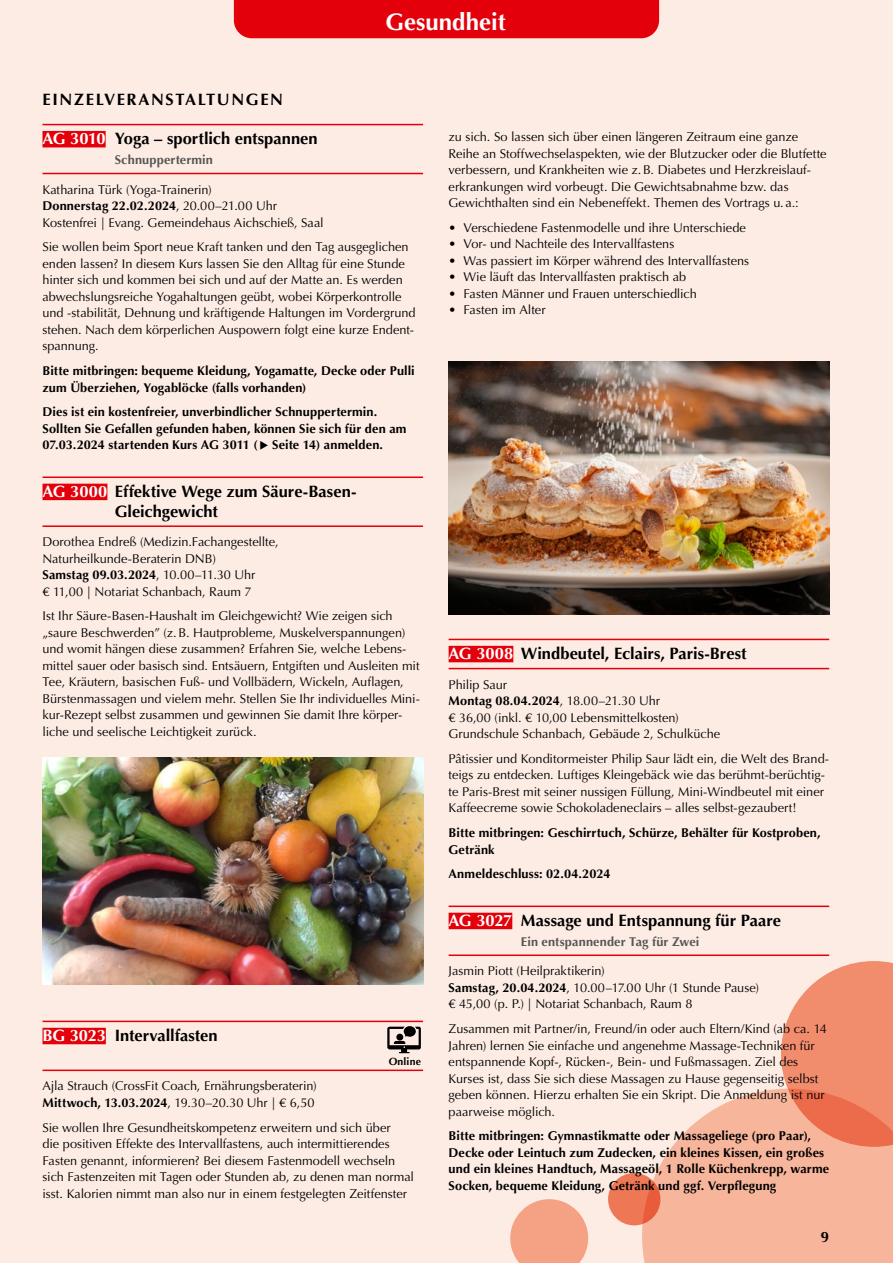
<style>
.page{position:relative;width:893px;height:1263px;background:#fdece4}
.page>*{position:absolute;margin:0;border:0;box-sizing:border-box;transform-origin:0 0}
.t1{font:700 24px "Optima";color:#fff}
.t2{font:700 16.5px/19.8px "Optima";color:#000}
.t3{font:700 16.5px "Optima";letter-spacing:.1em;color:#000}
.t4{font:700 15px "Optima";color:#000}
.t5{font:12.75px/16.5px "Optima";letter-spacing:-.005em;color:#000}
.t6{font:700 12.75px/16.5px "Optima";letter-spacing:.01em;color:#000}
.t7{font:700 12.75px "Optima";letter-spacing:.01em;color:#565655}
.t8{font:700 10.5px "Optima";letter-spacing:.015em;color:#000}
.s1{color:#fff}
.s2{font-weight:700}
</style>
<div class="page">
<svg style="left:510px;top:1199px;width:78px;height:64px"></svg>
<div style="left:608px;top:1173px;width:52px;height:52px;background:#ee7756;border-radius:50%"></div>
<svg style="left:642px;top:961px;width:251px;height:302px"></svg>
<div style="left:234px;top:0;width:425px;height:38px;background:#e3000b"></div>
<img style="left:43px;top:758px;width:380px;height:226px">
<img style="left:449px;top:361px;width:380px;height:254px">
<hr style="left:43px;top:124px;width:380px;height:1px;background:#e3000b">
<div style="left:43px;top:131px;width:63px;height:16px;background:#e3000b"></div>
<hr style="left:43px;top:173px;width:380px;height:1px;background:#e3000b">
<hr style="left:43px;top:476px;width:380px;height:2px;background:#e3000b">
<div style="left:43px;top:484px;width:64px;height:16px;background:#e3000b"></div>
<hr style="left:43px;top:525px;width:380px;height:2px;background:#e3000b">
<hr style="left:43px;top:1021px;width:380px;height:1px;background:#e3000b">
<div style="left:43px;top:1028px;width:63px;height:16px;background:#e3000b"></div>
<hr style="left:43px;top:1069px;width:380px;height:2px;background:#e3000b">
<hr style="left:449px;top:639px;width:380px;height:1px;background:#e3000b">
<hr style="left:449px;top:668px;width:380px;height:1px;background:#e3000b">
<div style="left:449px;top:646px;width:64px;height:16px;background:#e3000b"></div>
<hr style="left:449px;top:905px;width:380px;height:2px;background:#e3000b">
<div style="left:449px;top:913px;width:63px;height:16px;background:#e3000b"></div>
<hr style="left:449px;top:954px;width:380px;height:2px;background:#e3000b">
<svg style="left:387px;top:1026px;width:34px;height:27px"></svg>
<h1 class="t1" style="left:386px;top:8px;width:122px">Gesundheit</h1>
<p class="t3" style="left:43px;top:90px;width:242px">EINZELVERANSTALTUNGEN</p>
<p class="t2" style="left:43px;top:129px;width:277px"><span class="s1">AG 3010</span> Yoga – sportlich entspannen</p>
<p class="t7" style="left:115px;top:152px;width:100px">Schnuppertermin</p>
<p class="t5" style="left:43px;top:181px;width:283px">Katharina Türk (Yoga-Trainerin)<br><span class="s2">Donnerstag 22.02.2024</span>, 20.00–21.00 Uhr<br>Kostenfrei | Evang. Gemeindehaus Aichschieß, Saal</p>
<p class="t5" style="left:43px;top:239px;width:375px">Sie wollen beim Sport neue Kraft tanken und den Tag ausgeglichen enden lassen? In diesem Kurs lassen Sie den Alltag für eine Stunde hinter sich und kommen bei sich und auf der Matte an. Es werden abwechslungsreiche Yogahaltungen geübt, wobei Körperkontrolle und -stabilität, Dehnung und kräftigende Haltungen im Vordergrund stehen. Nach dem körperlichen Auspowern folgt eine kurze Endent&shy;spannung.</p>
<p class="t6" style="left:43px;top:363px;width:374px">Bitte mitbringen: bequeme Kleidung, Yogamatte, Decke oder Pulli zum Überziehen, Yogablöcke (falls vorhanden)</p>
<p class="t6" style="left:43px;top:404px;width:365px">Dies ist ein kostenfreier, unverbindlicher Schnuppertermin.<br>Sollten Sie Gefallen gefunden haben, können Sie sich für den am<br>07.03.2024 startenden Kurs AG 3011 ( ◆ Seite 14) anmelden.</p>
<p class="t2" style="left:115px;top:482px;width:243px;text-indent:-72px"><span class="s1">AG 3000</span> Effektive Wege zum Säure-Basen-<br>Gleichgewicht</p>
<p class="t5" style="left:43px;top:534px;width:238px">Dorothea Endreß (Medizin.Fachangestellte, Naturheilkunde-Beraterin DNB)<br><span class="s2">Samstag 09.03.2024</span>, 10.00–11.30 Uhr<br>€ 11,00 | Notariat Schanbach, Raum 7</p>
<p class="t5" style="left:43px;top:608px;width:379px">Ist Ihr Säure-Basen-Haushalt im Gleichgewicht? Wie zeigen sich „saure Beschwerden” (z.B. Hautprobleme, Muskelverspannungen) und womit hängen diese zusammen? Erfahren Sie, welche Lebens&shy;mittel sauer oder basisch sind. Entsäuern, Entgiften und Ausleiten mit Tee, Kräutern, basischen Fuß- und Vollbädern, Wickeln, Auflagen, Bürstenmassagen und vielem mehr. Stellen Sie Ihr individuelles Mini&shy;kur-Rezept selbst zusammen und gewinnen Sie damit Ihre körper&shy;liche und seelische Leichtigkeit zurück.</p>
<p class="t2" style="left:43px;top:1026px;width:177px"><span class="s1">BG 3023</span> Intervallfasten</p>
<p class="t5" style="left:43px;top:1078px;width:276px">Ajla Strauch (CrossFit Coach, Ernährungsberaterin)<br><span class="s2">Mittwoch, 13.03.2024</span>, 19.30–20.30 Uhr | € 6,50</p>
<p class="t5" style="left:43px;top:1119px;width:373px">Sie wollen Ihre Gesundheitskompetenz erweitern und sich über<br>die positiven Effekte des Intervallfastens, auch intermittierendes Fasten genannt, informieren? Bei diesem Fastenmodell wechseln sich Fastenzeiten mit Tagen oder Stunden ab, zu denen man normal isst. Kalorien nimmt man also nur in einem festgelegten Zeitfenster</p>
<p class="t8" style="left:389px;top:1055px;width:34px">Online</p>
<p class="t5" style="left:449px;top:129px;width:379px">zu sich. So lassen sich über einen längeren Zeitraum eine ganze Reihe an Stoffwechselaspekten, wie der Blutzucker oder die Blutfette verbessern, und Krankheiten wie z.B. Diabetes und Herzkreislauf&shy;erkrankungen wird vorbeugt. Die Gewichtsabnahme bzw. das Gewichthalten sind ein Nebeneffekt. Themen des Vortrags u. a.:</p>
<p class="t5" style="left:449px;top:219px;width:299px">• Verschiedene Fastenmodelle und ihre Unterschiede</p>
<p class="t5" style="left:449px;top:236px;width:227px">• Vor- und Nachteile des Intervallfastens</p>
<p class="t5" style="left:449px;top:252px;width:302px">• Was passiert im Körper während des Intervallfastens</p>
<p class="t5" style="left:449px;top:269px;width:239px">• Wie läuft das Intervallfasten praktisch ab</p>
<p class="t5" style="left:449px;top:285px;width:250px">• Fasten Männer und Frauen unterschiedlich</p>
<p class="t5" style="left:449px;top:302px;width:98px">• Fasten im Alter</p>
<p class="t2" style="left:449px;top:644px;width:300px"><span class="s1">AG 3008</span> Windbeutel, Eclairs, Paris-Brest</p>
<p class="t5" style="left:449px;top:676px;width:273px">Philip Saur<br><span class="s2">Montag 08.04.2024</span>, 18.00–21.30 Uhr<br>€ 36,00 (inkl. € 10,00 Lebensmittelkosten)<br>Grundschule Schanbach, Gebäude 2, Schulküche</p>
<p class="t5" style="left:449px;top:750px;width:382px">Pâtissier und Konditormeister Philip Saur lädt ein, die Welt des Brand&shy;teigs zu entdecken. Luftiges Kleingebäck wie das berühmt-berüchtig&shy;te Paris-Brest mit seiner nussigen Füllung, Mini-Windbeutel mit einer Kaffeecreme sowie Schokoladeneclairs – alles selbst-gezaubert!</p>
<p class="t6" style="left:449px;top:825px;width:373px">Bitte mitbringen: Geschirrtuch, Schürze, Behälter für Kostproben,<br>Getränk</p>
<p class="t6" style="left:449px;top:866px;width:163px">Anmeldeschluss: 02.04.2024</p>
<p class="t2" style="left:449px;top:911px;width:334px"><span class="s1">AG 3027</span> Massage und Entspannung für Paare</p>
<p class="t7" style="left:521px;top:934px;width:180px">Ein entspannender Tag für Zwei</p>
<p class="t5" style="left:449px;top:963px;width:312px">Jasmin Piott (Heilpraktikerin)<br><span class="s2">Samstag, 20.04.2024</span>, 10.00–17.00 Uhr (1 Stunde Pause) € 45,00 (p. P.) | Notariat Schanbach, Raum 8</p>
<p class="t5" style="left:449px;top:1020px;width:380px">Zusammen mit Partner/in, Freund/in oder auch Eltern/Kind (ab ca. 14<br>Jahren) lernen Sie einfache und angenehme Massage-Techniken für entspannende Kopf-, Rücken-, Bein- und Fußmassagen. Ziel des Kurses ist, dass Sie sich diese Massagen zu Hause gegenseitig selbst geben können. Hierzu erhalten Sie ein Skript. Die Anmeldung ist nur paarweise möglich.</p>
<p class="t6" style="left:449px;top:1128px;width:382px">Bitte mitbringen: Gymnastikmatte oder Massageliege (pro Paar), Decke oder Leintuch zum Zudecken, ein kleines Kissen, ein großes und ein kleines Handtuch, Massageöl, 1 Rolle Küchenkrepp, warme Socken, bequeme Kleidung, Getränk und ggf. Verpflegung</p>
<p class="t4" style="left:821px;top:1228px;width:10px">9</p>
</div>
